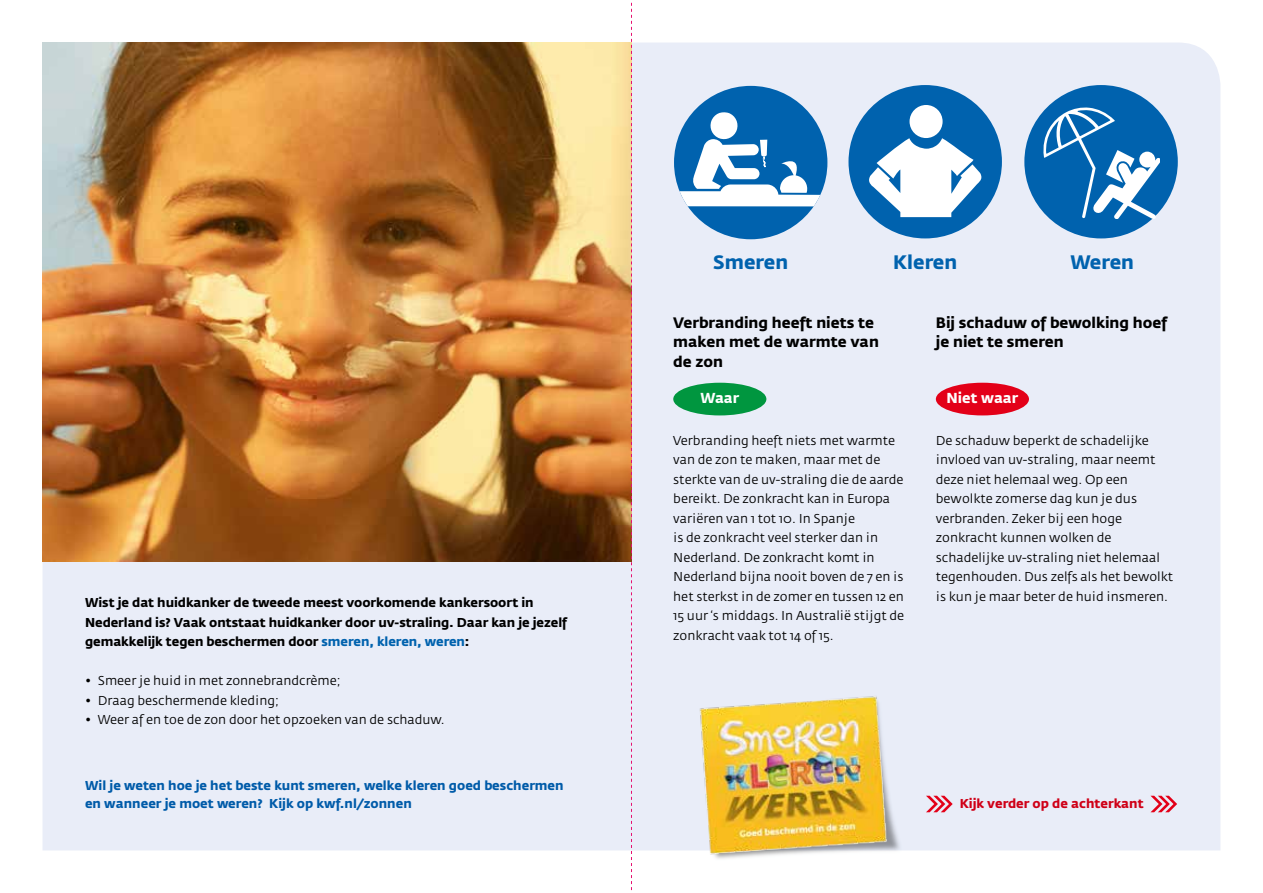
<style>
.page{position:relative;width:1263px;height:893px;background:#fff}
.page>*{position:absolute;margin:0;border:0;box-sizing:border-box;transform-origin:0 0}
.t1{font:700 19.35px "KWF Fedra Sans";color:#0062ae}
.t2{font:700 15px/19.5px "KWF Fedra Sans";color:#000}
.t3{font:700 14.25px "KWF Fedra Sans";color:#fff}
.t4{font:12.75px/19.5px "KWF Fedra Sans";color:#000}
.t5{font:700 12.75px/19.5px "KWF Fedra Sans";letter-spacing:-.005em;color:#000}
.t6{font:700 12.75px/18px "KWF Fedra Sans";color:#0062ae}
.t7{font:700 12.75px "KWF Fedra Sans";color:#e30018}
.s1{color:#0062ae}
</style>
<div class="page">
<div style="left:43px;top:43px;width:1177px;height:807px;background:#e9edf8"></div>
<img style="left:43px;top:43px;width:588px;height:519px">
<img style="left:683px;top:672px;width:222px;height:187px">
<div style="left:674px;top:86px;width:153px;height:153px;background:#0062ae;border-radius:50%"></div>
<svg style="left:674px;top:112px;width:153px;height:95px"></svg>
<div style="left:848px;top:85px;width:154px;height:153px;background:#0062ae;border-radius:50%"></div>
<div style="left:909px;top:105px;width:33px;height:33px;background:#fff;border-radius:50%"></div>
<svg style="left:869px;top:138px;width:112px;height:79px"></svg>
<div style="left:1024px;top:85px;width:154px;height:153px;background:#0062ae;border-radius:50%"></div>
<svg style="left:1043px;top:108px;width:117px;height:110px"></svg>
<svg style="left:1150px;top:796px;width:27px;height:16px"></svg>
<svg style="left:926px;top:796px;width:27px;height:16px"></svg>
<div style="left:936px;top:383px;width:93px;height:32px;background:#e30018;border-radius:50%"></div>
<div style="left:673px;top:383px;width:93px;height:32px;background:#00963f;border-radius:50%"></div>
<svg style="left:631px;top:2px;width:1px;height:889px"></svg>
<p class="t5" style="left:85px;top:593px;width:484px">Wist je dat huidkanker de tweede meest voorkomende kankersoort in<br>Nederland is? Vaak ontstaat huidkanker door uv-straling. Daar kan je jezelf gemakkelijk tegen beschermen door <span class="s1">smeren, kleren, weren</span>:</p>
<p class="t4" style="left:85px;top:671px;width:257px">• Smeer je huid in met zonnebrandcrème;</p>
<p class="t4" style="left:85px;top:691px;width:195px">• Draag beschermende kleding;</p>
<p class="t4" style="left:85px;top:710px;width:361px">• Weer af en toe de zon door het opzoeken van de schaduw.</p>
<p class="t6" style="left:85px;top:777px;width:480px">Wil je weten hoe je het beste kunt smeren, welke kleren goed beschermen en wanneer je moet weren? Kijk op kwf.nl/zonnen</p>
<h1 class="t1" style="left:713px;top:251px;width:76px">Smeren</h1>
<h1 class="t1" style="left:893px;top:250px;width:66px">Kleren</h1>
<h1 class="t1" style="left:1070px;top:250px;width:65px">Weren</h1>
<p class="t2" style="left:673px;top:313px;width:207px">Verbranding heeft niets te maken met de warmte van de zon</p>
<p class="t2" style="left:936px;top:313px;width:233px">Bij schaduw of bewolking hoef je niet te smeren</p>
<p class="t3" style="left:700px;top:390px;width:40px">Waar</p>
<p class="t3" style="left:946px;top:390px;width:73px">Niet waar</p>
<p class="t4" style="left:673px;top:431px;width:232px">Verbranding heeft niets met warmte van de zon te maken, maar met de sterkte van de uv-straling die de aarde bereikt. De zonkracht kan in Europa variëren van 1 tot 10. In Spanje<br>is de zonkracht veel sterker dan in Nederland. De zonkracht komt in Nederland bijna nooit boven de 7 en is het sterkst in de zomer en tussen 12 en 15 uur ‘s middags. In Australië stijgt de zonkracht vaak tot 14 of 15.</p>
<p class="t4" style="left:936px;top:431px;width:239px">De schaduw beperkt de schadelijke invloed van uv-straling, maar neemt deze niet helemaal weg. Op een bewolkte zomerse dag kun je dus verbranden. Zeker bij een hoge zonkracht kunnen wolken de schadelijke uv-straling niet helemaal tegenhouden. Dus zelfs als het bewolkt is kun je maar beter de huid insmeren.</p>
<p class="t7" style="left:959px;top:796px;width:186px">Kijk verder op de achterkant</p>
</div>
